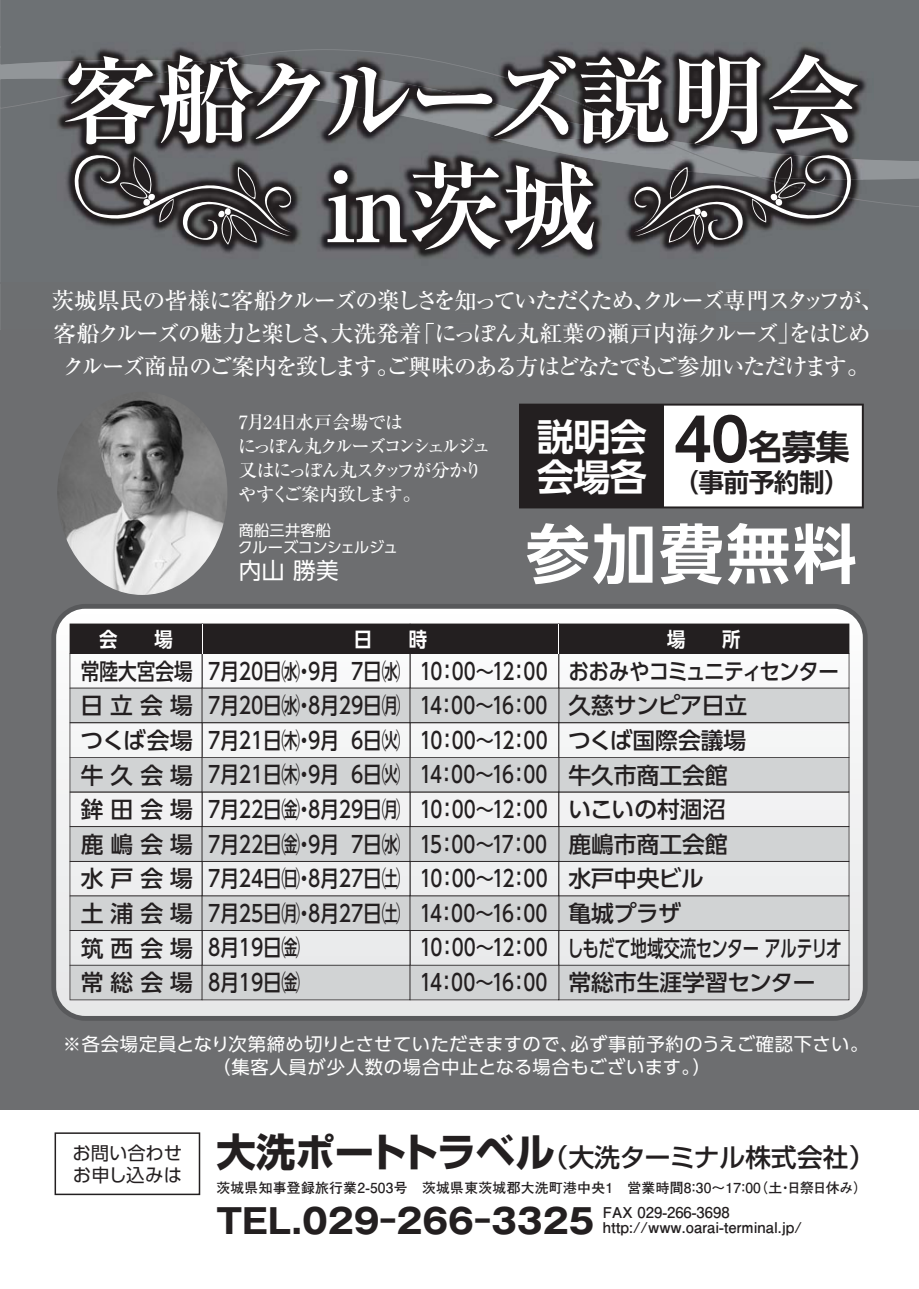
<style>
.page{position:relative;width:919px;height:1289px;background:#fff}
.page>*{position:absolute;margin:0;border:0;box-sizing:border-box;transform-origin:0 0}
.t1{font:96.15px/105.6px "Ryumin Pro Bold 90 msp RKSJ H";letter-spacing:-.02em;color:#fff;text-align:center}
.t2{font:64.2px "UD Shin Go Pro De Bold 90 msp RKSJ H";letter-spacing:.04em;color:#fff}
.t3{font:37.05px/39.8px "UD Shin Go Pro De Bold 90 msp RKSJ H";letter-spacing:-.02em;color:#fff}
.t4{font:34.2px "UD Shin Go Pro De Bold 90 msp RKSJ H";color:#231f20}
.t5{font:34.05px "Gothic MB101 Pro Bold 90 msp RKSJ H";color:#231f20}
.t6{font:25.65px "UD Shin Go Pro De Bold 90 msp RKSJ H";letter-spacing:-.02em;color:#231f20}
.t7{font:25.5px "Shin Go Pro Medium 90 msp RKSJ H";letter-spacing:.005em;color:#231f20}
.t8{font:22.95px/33.2px "Ryumin Pro Medium 90 msp RKSJ H";letter-spacing:-.09em;color:#fff}
.t9{font:22.8px/34.7px "UD Shin Go Pro Medium 90 msp RKSJ H";letter-spacing:-.005em;color:#231f20;scale:.82 1}
.t10{font:22.8px/34.7px "UD Shin Go Pro Medium 90 msp RKSJ H";letter-spacing:-.005em;color:#231f20;text-align:justify;scale:.8 1}
.t11{font:22.8px/34.7px "UD Shin Go Pro Medium 90 msp RKSJ H";letter-spacing:-.005em;color:#231f20;scale:.9 1}
.t12{font:22.65px "UD Shin Go Pro Regular 90 msp RKSJ H";color:#fff}
.t13{font:20.25px "UD Shin Go Pro De Bold 90 msp RKSJ H";color:#fff;scale:.91 1}
.t14{font:18.3px/23px "UD Shin Go Pro Regular 90 msp RKSJ H";letter-spacing:.025em;color:#fff;text-align:center}
.t15{font:18.3px/23.7px "Ryumin Pro Medium 90 msp RKSJ H";letter-spacing:-.115em;color:#fff}
.t16{font:18.3px/22px "UD Shin Go Pro Regular 90 msp RKSJ H";letter-spacing:-.005em;color:#231f20}
.t17{font:15.15px/17.2px "UD Shin Go Pro Regular 90 msp RKSJ H";letter-spacing:-.015em;color:#fff}
.t18{font:14.85px/15.1px "Futo Go B101 Pro Bold 90 msp RKSJ H";color:#231f20}
.t19{font:13.8px "Futo Go B101 Pro Bold 90 msp RKSJ H";letter-spacing:.02em;color:#231f20}
.s1{font-size:58.2px}
.s2{font-family:"Shin Go Pro Bold 90 msp RKSJ H";font-size:39.3px}
</style>
<div class="page">
<div style="left:0;top:0;width:918px;height:1109px;background:#6d6e70"></div>
<svg style="left:51px;top:604px;width:816px;height:416px;fill:#58595b"></svg>
<svg style="left:56px;top:608px;width:806px;height:407px"></svg>
<img style="left:57px;top:392px;width:170px;height:203px;border-radius:50%">
<svg style="left:70px;top:623px;width:779px;height:377px"></svg>
<svg style="left:55px;top:1132px;width:145px;height:63px"></svg>
<svg style="left:519px;top:403px;width:344px;height:105px"></svg>
<div style="left:520px;top:404px;width:143px;height:103px;background:#231f20"></div>
<img style="left:0;top:0;width:866px;height:330px">
<img style="left:0;top:60px;width:31px;height:40px">
<img style="left:310px;top:99px;width:362px;height:41px">
<img style="left:459px;top:140px;width:407px;height:40px">
<img style="left:31px;top:49px;width:549px;height:53px">
<img style="left:0;top:102px;width:43px;height:8px">
<img style="left:572px;top:102px;width:127px;height:53px">
<img style="left:851px;top:154px;width:67px;height:53px">
<img style="left:52px;top:289px;width:814px;height:22px">
<img style="left:54px;top:322px;width:272px;height:8px">
<img style="left:331px;top:322px;width:103px;height:8px">
<img style="left:437px;top:322px;width:429px;height:8px">
<svg style="left:74px;top:152px;width:221px;height:93px"></svg>
<svg style="left:630px;top:152px;width:221px;height:93px"></svg>
<h1 class="t1" style="left:62px;top:61px;width:800px">客船クルーズ説明会in茨城</h1>
<p class="t8" style="left:51px;top:286px;width:833px">茨城県民の皆様に客船クルーズの楽しさを知っていただくため、クルーズ専門スタッフが、客船クル ズの魅力と楽しさ大洗発着「に ぽん丸紅葉の瀬戸内海クル ズ」をはじめ</p>
<p class="t8" style="left:63px;top:320px;width:808px;text-indent:672px">ー<br>クルーズ商品のご案内を致します。ご興味のある方はどなたでもご参加いただけます。</p>
<p class="t8" style="left:136px;top:320px;width:24px">ー</p>
<p class="t8" style="left:319px;top:320px;width:24px">、</p>
<p class="t8" style="left:453px;top:320px;width:24px">っ</p>
<p class="t15" style="left:238px;top:413px;width:254px">7月24日水戸会場では<br>にっぽん丸クルーズコンシェルジュ又はにっぽん丸スタッフが分かりやすくご案内致します。</p>
<p class="t17" style="left:238px;top:523px;width:162px">商船三井客船<br>クルーズコンシェルジュ</p>
<p class="t12" style="left:239px;top:561px;width:102px">内山 勝美</p>
<h3 class="t4" style="left:673px;top:434px;width:177px"><span class="s1">40</span>名募集</h3>
<p class="t6" style="left:673px;top:472px;width:178px">（事前予約制）</p>
<h2 class="t2" style="left:525px;top:530px;width:333px">参加費無料</h2>
<h3 class="t3" style="left:537px;top:422px;width:111px">説明会会場各</h3>
<p class="t13" style="left:99px;top:631px;width:82px">会　　場</p>
<p class="t13" style="left:667px;top:631px;width:82px">場　　所</p>
<p class="t13" style="left:354px;top:631px;width:82px">日　　時</p>
<p class="t9" style="left:80px;top:657px;width:139px;text-align:justify">常陸大宮会場日立会場つくば会場牛久会場鉾田会場鹿嶋会場水戸会場土浦会場筑西会場常総会場</p>
<p class="t9" style="left:208px;top:656px;width:236px">7月20日㈬・9月 7日㈬<br>7月20日㈬・8月29日㈪<br>7月21日㈭・9月 6日㈫<br>7月21日㈭・9月 6日㈫<br>7月22日㈮・8月29日㈪<br>7月22日㈮・9月 7日㈬<br>7月24日㈰・8月27日㈯<br>7月25日㈪・8月27日㈯<br>8月19日㈮<br>8月19日㈮</p>
<p class="t10" style="left:420px;top:656px;width:161px">10：00～12：00<br>14：00～16：00<br>10：00～12：00<br>14：00～16：00<br>10：00～12：00<br>15：00～17：00<br>10：00～12：00<br>14：00～16：00<br>10：00～12：00<br>14：00～16：00</p>
<p class="t11" style="left:567px;top:657px;width:307px">おおみやコミュニティセンター久慈サンピア日立<br>つくば国際会議場<br>牛久市商工会館<br>いこいの村涸沼<br>鹿嶋市商工会館<br>水戸中央ビル<br>亀城プラザ<br>しもだて地域交流センター アルテリオ常総市生涯学習センター</p>
<p class="t14" style="left:63px;top:1035px;width:807px">※各会場定員となり次第締め切りとさせていただきますので、必ず事前予約のうえご確認下さい。（集客人員が少人数の場合中止となる場合もございます。）</p>
<p class="t16" style="left:73px;top:1144px;width:111px">お問い合わせお申し込みは</p>
<p class="t7" style="left:216px;top:1147px;width:659px"><span class="s2">大洗ポートトラベル</span>（大洗ターミナル株式会社）</p>
<h3 class="t5" style="left:216px;top:1207px;width:379px">TEL.029-266-3325</h3>
<p class="t19" style="left:216px;top:1182px;width:652px">茨城県知事登録旅行業2-503号　茨城県東茨城郡大洗町港中央1　営業時間8：30～17：00（土・日祭日休み）</p>
<p class="t18" style="left:602px;top:1207px;width:201px">FAX 029-266-3698 http://www.oarai-terminal.jp/</p>
</div>
